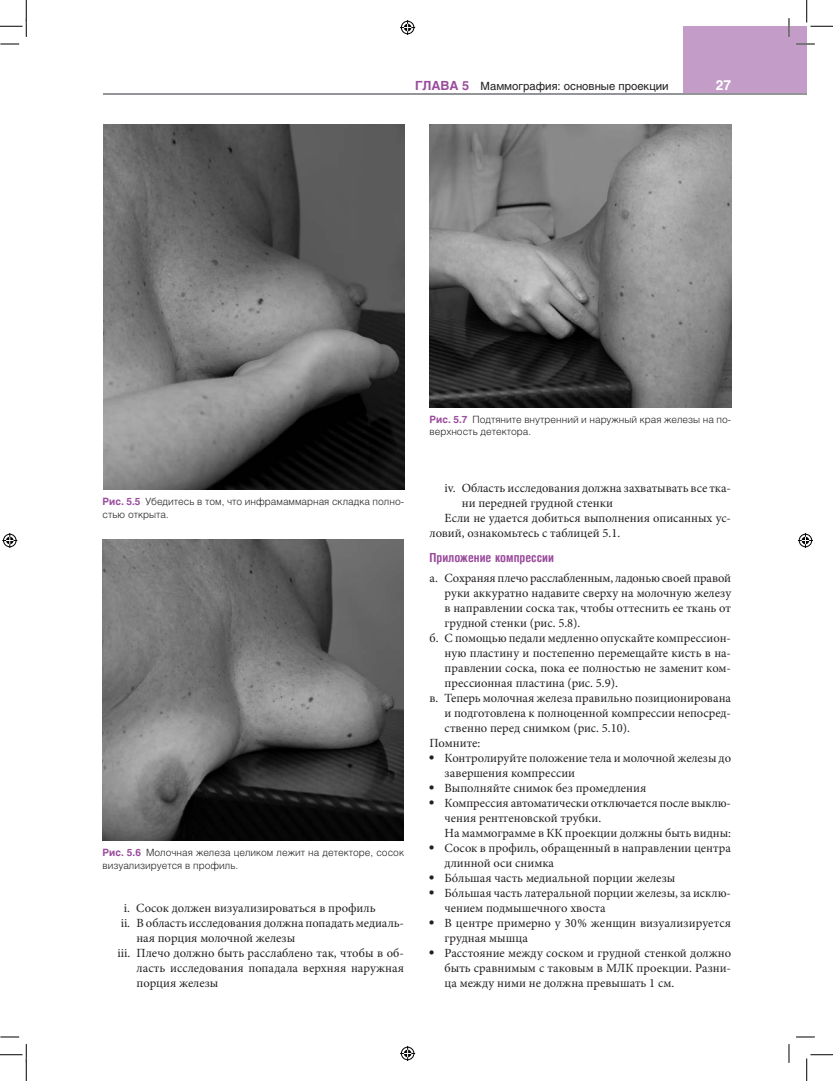
<style>
.page{position:relative;width:833px;height:1081px;background:#fff}
.page>*{position:absolute;margin:0;border:0;box-sizing:border-box;transform-origin:0 0}
.t1{font:700 13.75px "Helios";color:#fff}
.abc{font:12.5px/15px "Minion Pro";color:#231f20}
.txt-2{font:12.5px/15px "Minion Pro";color:#231f20}
.Glava_content{font:700 12.5px "Helios Cond";color:#9a4c9d}
.txt-1p{font:12.5px "Minion Pro";color:#231f20}
.t2{font:11.25px "Helios";color:#231f20}
.ris_podp_L{font:300 10px/12.5px "Helios";color:#231f20}
.s1{font-weight:700;font-size:12.5px;color:#9a4c9d}
.s2{font-weight:700;color:#9a4c9d}
.s3{font-family:"Helios";font-weight:700}
</style>
<div class="page">
<div style="left:683px;top:26px;width:123px;height:67px;background:#c39cc8"></div>
<hr style="left:103px;top:93px;width:703px;height:1px;background:#939598">
<img style="left:103px;top:125px;width:301px;height:364px">
<img style="left:102px;top:539px;width:301px;height:301px">
<img style="left:429px;top:125px;width:301px;height:282px">
<svg style="left:0;top:43px;width:19px;height:2px"></svg>
<svg style="left:796px;top:43px;width:18px;height:2px"></svg>
<svg style="left:0;top:1036px;width:19px;height:1px"></svg>
<svg style="left:796px;top:1036px;width:18px;height:1px"></svg>
<svg style="left:788px;top:18px;width:1px;height:19px"></svg>
<svg style="left:788px;top:1044px;width:1px;height:18px"></svg>
<svg style="left:0;top:0;width:27px;height:37px"></svg>
<svg style="left:0;top:1044px;width:27px;height:36px"></svg>
<svg style="left:806px;top:0;width:26px;height:27px"></svg>
<svg style="left:806px;top:1054px;width:26px;height:26px"></svg>
<svg style="left:400px;top:20px;width:15px;height:15px"></svg>
<svg style="left:400px;top:1046px;width:15px;height:14px"></svg>
<svg style="left:2px;top:533px;width:15px;height:15px"></svg>
<svg style="left:797px;top:533px;width:15px;height:15px"></svg>
<p class="t2" style="left:415px;top:79px;width:255px"><span class="s1">ГЛАВА 5</span> Маммография: основные проекции</p>
<p class="t1" style="left:715px;top:77px;width:17px">27</p>
<p class="ris_podp_L" style="left:102px;top:495px;width:303px"><span class="s2">Рис. 5.5</span> Убедитесь в том, что инфрамаммарная складка полно‑ стью открыта.</p>
<p class="ris_podp_L" style="left:102px;top:845px;width:303px"><span class="s2">Рис. 5.6</span> Молочная железа целиком лежит на детекторе, сосок визуализируется в профиль.</p>
<p class="txt-2" style="left:124px;top:900px;width:253px">i. Сосок должен визуализироваться в профиль</p>
<p class="txt-2" style="left:136px;top:915px;width:269px;text-indent:-16px">ii. В область исследования должна попадать медиаль‑ ная порция молочной железы</p>
<p class="txt-2" style="left:136px;top:945px;width:269px;text-align:justify;text-indent:-19px">iii. Плечо должно быть расслаблено так, чтобы в об‑ ласть исследования попадала верхняя наружная порция железы</p>
<p class="ris_podp_L" style="left:429px;top:413px;width:303px"><span class="s2">Рис. 5.7</span> Подтяните внутренний и наружный края железы на по‑ верхность детектора.</p>
<p class="txt-2" style="left:461px;top:480px;width:270px;text-indent:-17px">iv. Область исследования должна захватывать все тка‑ ни передней грудной стенки</p>
<p class="txt-2" style="left:429px;top:510px;width:303px;text-indent:15px">Если не удается добиться выполнения описанных ус‑ ловий, ознакомьтесь с таблицей 5.1.</p>
<p class="Glava_content" style="left:429px;top:550px;width:126px">Приложение компрессии</p>
<p class="abc" style="left:444px;top:570px;width:288px;text-align:justify;text-indent:-15px">а. Сохраняя плечо расслабленным, ладонью своей правой руки аккуратно надавите сверху на молочную железу в направлении соска так, чтобы оттеснить ее ткань от грудной стенки (рис. 5.8).</p>
<p class="abc" style="left:444px;top:630px;width:288px;text-align:justify;text-indent:-15px">б. С помощью педали медленно опускайте компрессион‑ ную пластину и постепенно перемещайте кисть в на‑ правлении соска, пока ее полностью не заменит ком‑ прессионная пластина (рис. 5.9).</p>
<p class="abc" style="left:444px;top:690px;width:288px;text-align:justify;text-indent:-15px">в. Теперь молочная железа правильно позиционирована и подготовлена к полноценной компрессии непосред‑ ственно перед снимком (рис. 5.10).</p>
<p class="txt-1p" style="left:429px;top:734px;width:52px">Помните:</p>
<p class="abc" style="left:444px;top:750px;width:288px;text-indent:-15px"><span class="s3">•</span> Контролируйте положение тела и молочной железы до завершения компрессии</p>
<p class="abc" style="left:429px;top:780px;width:218px"><span class="s3">•</span> Выполняйте снимок без промедления</p>
<p class="abc" style="left:444px;top:795px;width:288px;text-indent:-15px"><span class="s3">•</span> Компрессия автоматически отключается после выклю‑ чения рентгеновской трубки.</p>
<p class="txt-2" style="left:444px;top:825px;width:288px">На маммограмме в КК проекции должны быть видны:</p>
<p class="abc" style="left:444px;top:840px;width:288px;text-indent:-15px"><span class="s3">•</span> Сосок в профиль, обращенный в направлении центра длинной оси снимка</p>
<p class="abc" style="left:429px;top:870px;width:247px"><span class="s3">•</span> Бóльшая часть медиальной порции железы</p>
<p class="abc" style="left:444px;top:885px;width:288px;text-indent:-15px"><span class="s3">•</span> Бóльшая часть латеральной порции железы, за исклю‑ чением подмышечного хвоста</p>
<p class="abc" style="left:444px;top:915px;width:288px;text-indent:-15px"><span class="s3">•</span> В центре примерно у 30% женщин визуализируется грудная мышца</p>
<p class="abc" style="left:444px;top:945px;width:288px;text-align:justify;text-indent:-15px"><span class="s3">•</span> Расстояние между соском и грудной стенкой должно быть сравнимым с таковым в МЛК проекции. Разни‑ ца между ними не должна превышать 1 см.</p>
</div>
